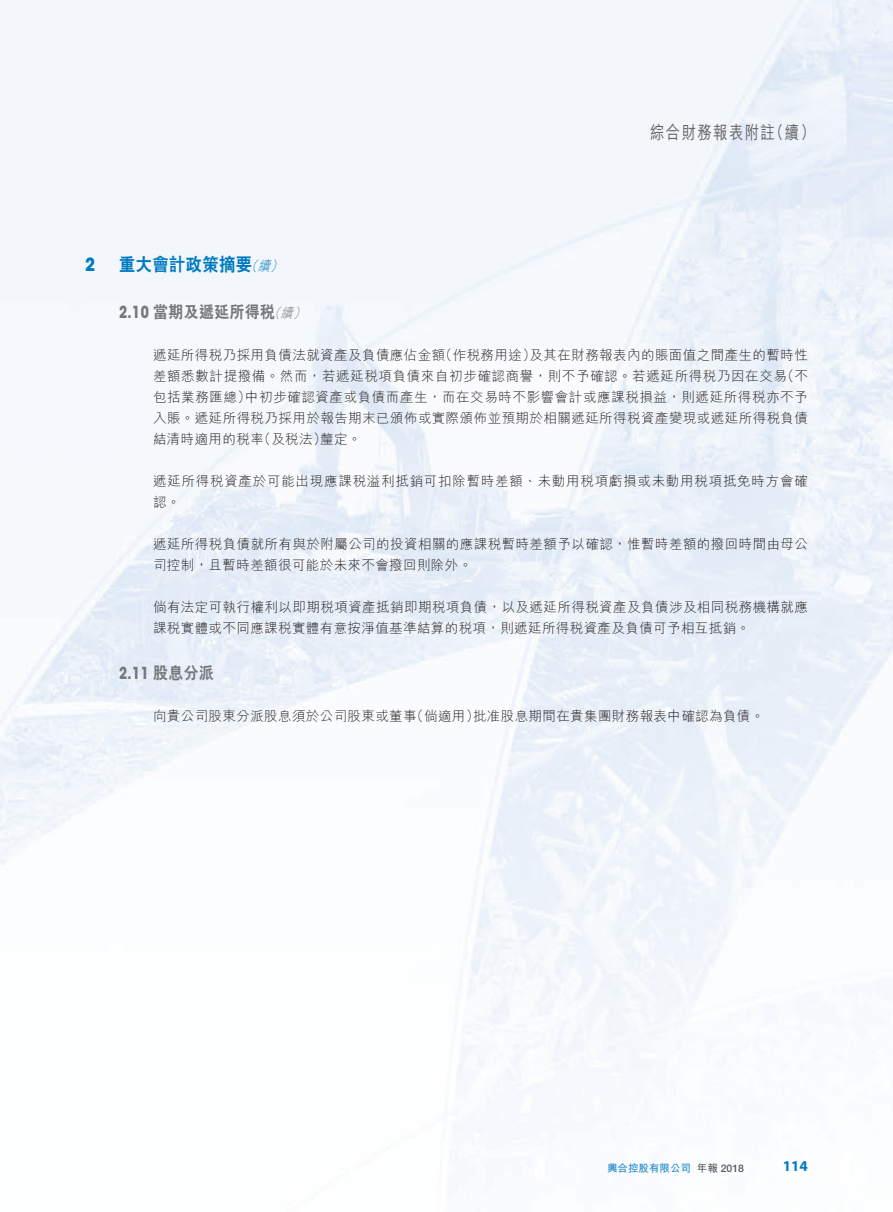
<style>
.page{position:relative;width:893px;height:1212px;background:#fff}
.page>*{position:absolute;margin:0;border:0;box-sizing:border-box;transform-origin:0 0}
.t1{font:500 18px "M Hei HK";letter-spacing:.095em;color:#636366;scale:.8 1}
.t2{font:800 18px "C Hei 2 HK";letter-spacing:.03em;color:#0079c2;scale:.9 1}
.t3{font:700 18px "ITC Avant Garde Std";color:#0079c2;scale:.9 1}
.t4{font:800 16.5px "C Hei 2 HK";letter-spacing:.03em;color:#76787b;scale:.9 1}
.t5{font:700 16.5px "ITC Avant Garde Std";color:#76787b;scale:.8 1}
.t6{font:700 15px "Myriad Pro";color:#0079c2}
.t7{font:300 13.5px/21px "M Hei HK";letter-spacing:.035em;color:#231f20}
.t8{font:300 13.5px/21px "M Hei HK";letter-spacing:.055em;color:#231f20}
.t9{font:italic 300 13.5px "M Hei HK";color:#0079c2;scale:.9 1}
.t10{font:italic 300 13.5px "M Hei HK";color:#76787b;scale:.9 1}
.t11{font:700 10.5px "M Hei HK";color:#1e89ca}
.t12{font:500 10.5px "Helvetica Neue LT Std";color:#57585a}
.s1{font-family:"ITC Avant Garde Std";font-weight:700}
.s2{font-family:"C Hei 2 HK";font-weight:800}
.s3{font-family:"M Hei HK";font-weight:700}
</style>
<div class="page">
<h1 class="t1" style="left:650px;top:120px;width:158px">綜合財務報表附註</h1>
<h1 class="t1" style="left:769px;top:120px;width:59px">（續(</h1>
<h1 class="t3" style="left:85px;top:253px;width:13px">2</h1>
<h1 class="t2" style="left:119px;top:255px;width:149px">重大會計政策摘要</h1>
<p class="t9" style="left:258px;top:259px;width:19px">續</p>
<p class="t9" style="left:245px;top:259px;width:19px">（</p>
<p class="t9" style="left:270px;top:259px;width:19px">(</p>
<p class="t4" style="left:119px;top:303px;width:175px"><span class="s1">2.10</span> 當期及遞延所得稅</p>
<p class="t10" style="left:281px;top:306px;width:19px">續</p>
<p class="t10" style="left:268px;top:306px;width:19px">（</p>
<p class="t10" style="left:293px;top:306px;width:19px">(</p>
<p class="t7" style="left:439px;top:344px;width:99px">（作稅務用途）</p>
<p class="t7" style="left:530px;top:344px;width:280px">及其在財務報表內的賬面值之間產生的暫時性</p>
<p class="t7" style="left:153px;top:344px;width:294px">遞延所得稅乃採用負債法就資產及負債應佔金額</p>
<p class="t7" style="left:781px;top:365px;width:29px">（不</p>
<p class="t7" style="left:245px;top:365px;width:564px;text-indent:-92px">差額悉數計提撥備。然而，若遞延稅項負債來自初步確認商譽，則不予確認。若遞延所得稅乃因在交易<br>中初步確認資產或負債而產生，而在交易時不影響會計或應課稅損益，則遞延所得稅亦不予</p>
<p class="t7" style="left:153px;top:386px;width:100px">包括業務匯總）</p>
<p class="t7" style="left:153px;top:407px;width:656px">入賬。遞延所得稅乃採用於報告期末已頒佈或實際頒佈並預期於相關遞延所得稅資產變現或遞延所得稅負債</p>
<p class="t7" style="left:320px;top:428px;width:43px">釐定。</p>
<p class="t7" style="left:257px;top:428px;width:71px">（及稅法）</p>
<p class="t7" style="left:153px;top:428px;width:112px">結清時適用的稅率</p>
<p class="t8" style="left:153px;top:470px;width:656px">遞延所得稅資產於可能出現應課稅溢利抵銷可扣除暫時差額、未動用稅項虧損或未動用稅項抵免時方會確認。</p>
<p class="t7" style="left:153px;top:533px;width:656px">遞延所得稅負債就所有與於附屬公司的投資相關的應課稅暫時差額予以確認，惟暫時差額的撥回時間由母公司控制，且暫時差額很可能於未來不會撥回則除外。</p>
<p class="t7" style="left:153px;top:596px;width:656px">倘有法定可執行權利以即期稅項資產抵銷即期稅項負債，以及遞延所得稅資產及負債涉及相同稅務機構就應課稅實體或不同應課稅實體有意按淨值基準結算的稅項，則遞延所得稅資產及負債可予相互抵銷。</p>
<p class="t5" style="left:119px;top:662px;width:120px">2.11 <span class="s2">股息分派</span></p>
<p class="t7" style="left:473px;top:706px;width:293px">批准股息期間在貴集團財務報表中確認為負債。</p>
<p class="t7" style="left:410px;top:706px;width:71px">（倘適用）</p>
<p class="t7" style="left:153px;top:706px;width:265px">向貴公司股東分派股息須於公司股東或董事</p>
<p class="t11" style="left:607px;top:1161px;width:85px">興合控股有限公司</p>
<p class="t12" style="left:697px;top:1162px;width:49px"><span class="s3">年報</span> 2018</p>
<p class="t6" style="left:783px;top:1156px;width:26px">114</p>
</div>
